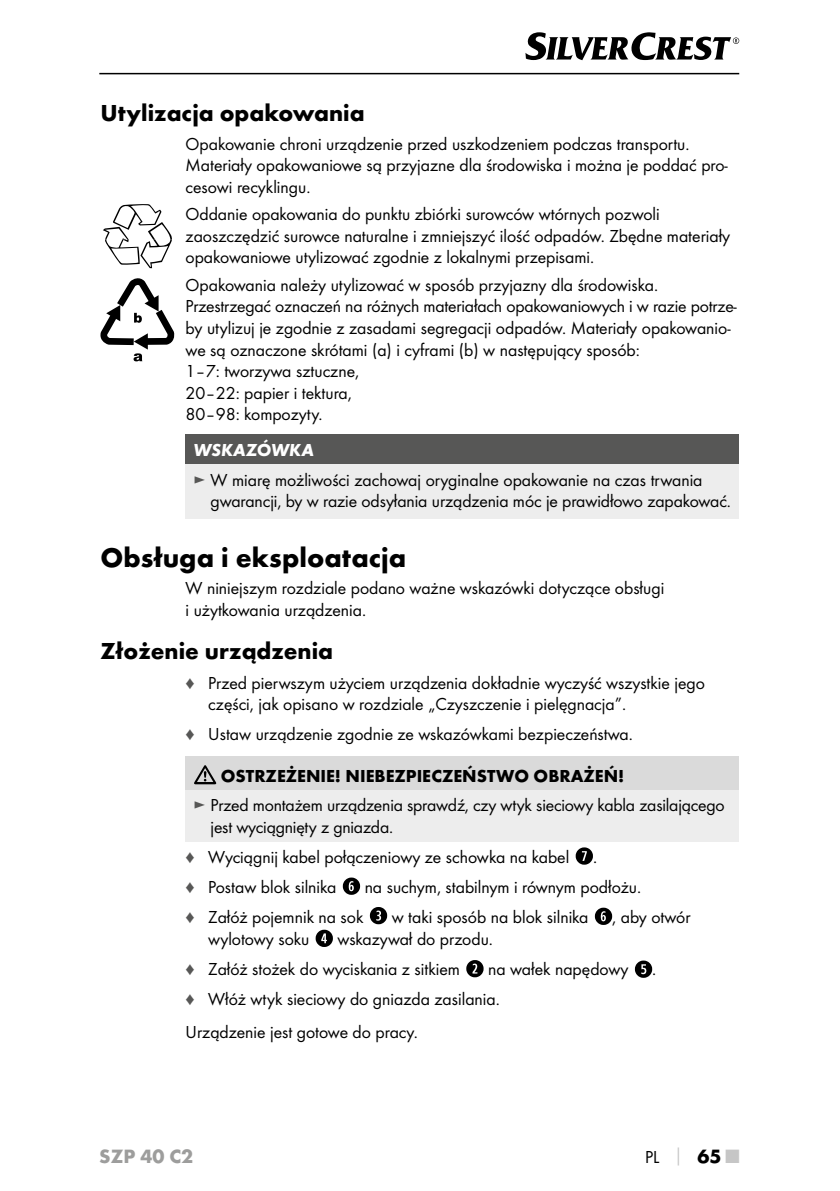
<style>
.page{position:relative;width:840px;height:1191px;background:#fff}
.page>*{position:absolute;margin:0;border:0;box-sizing:border-box;transform-origin:0 0}
.t1{font:700 28px "Futura";color:#000}
.t2{font:700 24px "Futura";color:#000}
.t3{font:700 20px "Futura";color:#9d9d9c}
.t4{font:18px/21.6px "Futura Boo";color:#000}
.t5{font:700 18px "Futura";color:#000}
.t6{font:italic 700 18px "Futura";color:#fff}
.s1{color:#575756}
.s2{font-family:"Arial";color:#575756}
.s3{font-family:"Futura";font-weight:700;color:#c6c6c6}
.s4{font-family:"Futura";font-weight:700;font-size:20px}
.s5{font-family:"Futura";font-weight:700;font-size:20px;color:#c6c6c6}
</style>
<div class="page">
<hr style="left:99px;top:73px;width:639px;height:1px;background:#000">
<svg style="left:525px;top:32px;width:213px;height:28px"></svg>
<svg style="left:103px;top:204px;width:69px;height:64px"></svg>
<svg style="left:100px;top:278px;width:74px;height:83px"></svg>
<div style="left:185px;top:434px;width:553px;height:30px;background:#575756"></div>
<div style="left:185px;top:464px;width:553px;height:54px;background:#ededed"></div>
<div style="left:185px;top:757px;width:553px;height:33px;background:#dadada"></div>
<div style="left:185px;top:790px;width:553px;height:51px;background:#ededed"></div>
<svg style="left:194px;top:765px;width:22px;height:19px"></svg>
<svg style="left:575px;top:847px;width:17px;height:17px"></svg>
<svg style="left:342px;top:877px;width:18px;height:18px"></svg>
<svg style="left:369px;top:907px;width:18px;height:17px"></svg>
<svg style="left:594px;top:907px;width:17px;height:18px"></svg>
<svg style="left:315px;top:929px;width:18px;height:18px"></svg>
<svg style="left:466px;top:960px;width:17px;height:17px"></svg>
<svg style="left:634px;top:960px;width:17px;height:17px"></svg>
<h2 class="t2" style="left:100px;top:98px;width:265px">Utylizacja opakowania</h2>
<p class="t4" style="left:185px;top:133px;width:543px">Opakowanie chroni urządzenie przed uszkodzeniem podczas transportu.<br>Materiały opakowaniowe są przyjazne dla środowiska i można je poddać pro&shy;cesowi recyklingu.</p>
<p class="t4" style="left:185px;top:203px;width:546px">Oddanie opakowania do punktu zbiórki surowców wtórnych pozwoli zaoszczędzić surowce naturalne i zmniejszyć ilość odpadów. Zbędne materiały opakowaniowe utylizować zgodnie z lokalnymi przepisami.</p>
<p class="t4" style="left:185px;top:274px;width:552px">Opakowania należy utylizować w sposób przyjazny dla środowiska.<br>Przestrzegać oznaczeń na różnych materiałach opakowaniowych i w razie potrze&shy;by utylizuj je zgodnie z zasadami segregacji odpadów. Materiały opakowanio&shy;we są oznaczone skrótami (a) i cyframi (b) w następujący sposób:<br>1–7: tworzywa sztuczne,<br>20–22: papier i tektura,<br>80–98: kompozyty.</p>
<p class="t6" style="left:193px;top:439px;width:122px">WSKAZÓWKA</p>
<p class="t4" style="left:210px;top:469px;width:519px;text-indent:-17px"><span class="s1">►</span> W miarę możliwości zachowaj oryginalne opakowanie na czas trwania gwarancji, by w razie odsyłania urządzenia móc je prawidłowo zapakować.</p>
<h1 class="t1" style="left:100px;top:540px;width:307px">Obsługa i eksploatacja</h1>
<p class="t4" style="left:185px;top:577px;width:480px">W niniejszym rozdziale podano ważne wskazówki dotyczące obsługi i użytkowania urządzenia.</p>
<h2 class="t2" style="left:100px;top:635px;width:234px">Złożenie urządzenia</h2>
<p class="t4" style="left:208px;top:671px;width:498px;text-indent:-23px"><span class="s2">♦</span> Przed pierwszym użyciem urządzenia dokładnie wyczyść wszystkie jego części, jak opisano w rozdziale „Czyszczenie i pielęgnacja”.</p>
<p class="t4" style="left:185px;top:723px;width:446px"><span class="s2">♦</span> Ustaw urządzenie zgodnie ze wskazówkami bezpieczeństwa.</p>
<p class="t5" style="left:221px;top:764px;width:405px">OSTRZEŻENIE! NIEBEZPIECZEŃSTWO OBRAŻEŃ!</p>
<p class="t4" style="left:210px;top:794px;width:515px;text-indent:-17px"><span class="s1">►</span> Przed montażem urządzenia sprawdź, czy wtyk sieciowy kabla zasilającego jest wyciągnięty z gniazda.</p>
<p class="t4" style="left:185px;top:846px;width:385px"><span class="s2">♦</span> Wyciągnij kabel połączeniowy ze schowka na kabel</p>
<p class="t4" style="left:592px;top:846px;width:3px">.</p>
<p class="t4" style="left:185px;top:876px;width:152px"><span class="s2">♦</span> Postaw blok silnika</p>
<p class="t4" style="left:364px;top:876px;width:276px">na suchym, stabilnym i równym podłożu.</p>
<p class="t4" style="left:185px;top:906px;width:179px"><span class="s2">♦</span> Załóż pojemnik na sok</p>
<p class="t4" style="left:391px;top:906px;width:198px">w taki sposób na blok silnika</p>
<p class="t4" style="left:612px;top:906px;width:80px">, aby otwór</p>
<p class="t4" style="left:208px;top:928px;width:102px">wylotowy soku</p>
<p class="t4" style="left:185px;top:924px;width:306px;line-height:30px;text-indent:152px">wskazywał do przodu. <span class="s2">♦</span> Załóż stożek do wyciskania z sitkiem</p>
<p class="t4" style="left:488px;top:958px;width:142px">na wałek napędowy</p>
<p class="t4" style="left:652px;top:958px;width:3px">.</p>
<p class="t4" style="left:185px;top:982px;width:313px;line-height:33px"><span class="s2">♦</span> Włóż wtyk sieciowy do gniazda zasilania.<br>Urządzenie jest gotowe do pracy.</p>
<p class="t3" style="left:99px;top:1143px;width:95px">SZP 40 C2</p>
<p class="t4" style="left:644px;top:1145px;width:96px">PL <span class="s3">│</span> <span class="s4">65</span> <span class="s5">■</span></p>
</div>
